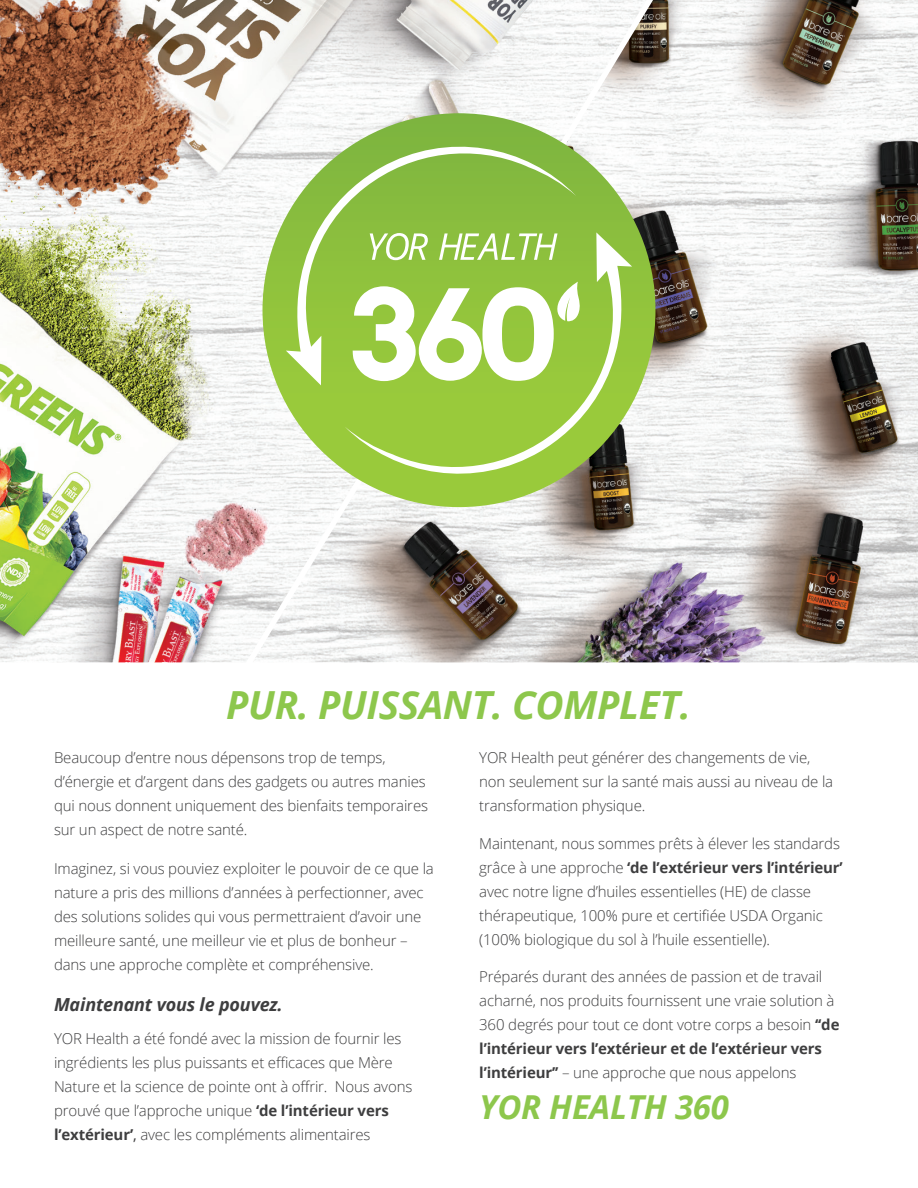
<style>
.page{position:relative;width:918px;height:1188px;background:#fff}
.page>*{position:absolute;margin:0;border:0;box-sizing:border-box;transform-origin:0 0}
.t1{font:italic 700 38.7px "Open Sans";letter-spacing:-.01em;color:#8dc74c}
.t2{font:italic 700 33px "Open Sans";letter-spacing:-.01em;color:#8dc74c}
.t3{font:italic 700 18px "Open Sans";letter-spacing:-.01em;color:#3e3e3f}
.t4{font:300 15px/24px "Open Sans";letter-spacing:-.01em;color:#3e3e3f}
.s1{font-weight:700}
.s2{font-weight:400}
</style>
<div class="page">
<img style="left:647px;top:0;width:271px;height:662px">
<img style="left:0;top:0;width:647px;height:662px">
<svg style="left:262px;top:113px;width:394px;height:394px;background:#90c23f"></svg>
<svg style="left:282px;top:131px;width:294px;height:254px;fill:#88bc3e"></svg>
<svg style="left:345px;top:232px;width:293px;height:257px;background:#9bc54e"></svg>
<svg style="left:370px;top:233px;width:58px;height:27px"></svg>
<svg style="left:439px;top:233px;width:119px;height:27px"></svg>
<svg style="left:353px;top:282px;width:229px;height:99px"></svg>
<h1 class="t1" style="left:226px;top:677px;width:466px">PUR. PUISSANT. COMPLET.</h1>
<p class="t4" style="left:54px;top:745px;width:376px">Beaucoup d’entre nous dépensons trop de temps, d’énergie et d’argent dans des gadgets ou autres manies qui nous donnent uniquement des bienfaits temporaires sur un aspect de notre santé.</p>
<p class="t4" style="left:54px;top:856px;width:381px">Imaginez, si vous pouviez exploiter le pouvoir de ce que la nature a pris des millions d’années à perfectionner, avec des solutions solides qui vous permettraient d’avoir une meilleure santé, une meilleur vie et plus de bonheur – dans une approche complète et compréhensive.</p>
<p class="t3" style="left:54px;top:991px;width:230px">Maintenant vous le pouvez.</p>
<p class="t4" style="left:54px;top:1026px;width:360px">YOR Health a été fondé avec la mission de fournir les ingrédients les plus puissants et efficaces que Mère Nature et la science de pointe ont à offrir. Nous avons prouvé que l’approche unique <span class="s1">‘de l’intérieur vers l’extérieur’</span><span class="s2">,</span> avec les compléments alimentaires</p>
<p class="t4" style="left:479px;top:745px;width:356px">YOR Health peut générer des changements de vie, non seulement sur la santé mais aussi au niveau de la transformation physique.</p>
<p class="t4" style="left:479px;top:831px;width:365px">Maintenant, nous sommes prêts à élever les standards grâce à une approche <span class="s1">‘de l’extérieur vers l’intérieur’ </span>avec notre ligne d’huiles essentielles (HE) de classe thérapeutique, 100% pure et certifiée USDA Organic (100% biologique du sol à l’huile essentielle).</p>
<p class="t4" style="left:479px;top:964px;width:362px">Préparés durant des années de passion et de travail acharné, nos produits fournissent une vraie solution à 360 degrés pour tout ce dont votre corps a besoin <span class="s1">‘‘de l’intérieur vers l’extérieur et de l’extérieur vers l’intérieur’’</span> – une approche que nous appelons</p>
<h2 class="t2" style="left:479px;top:1083px;width:251px">YOR HEALTH 360</h2>
</div>
